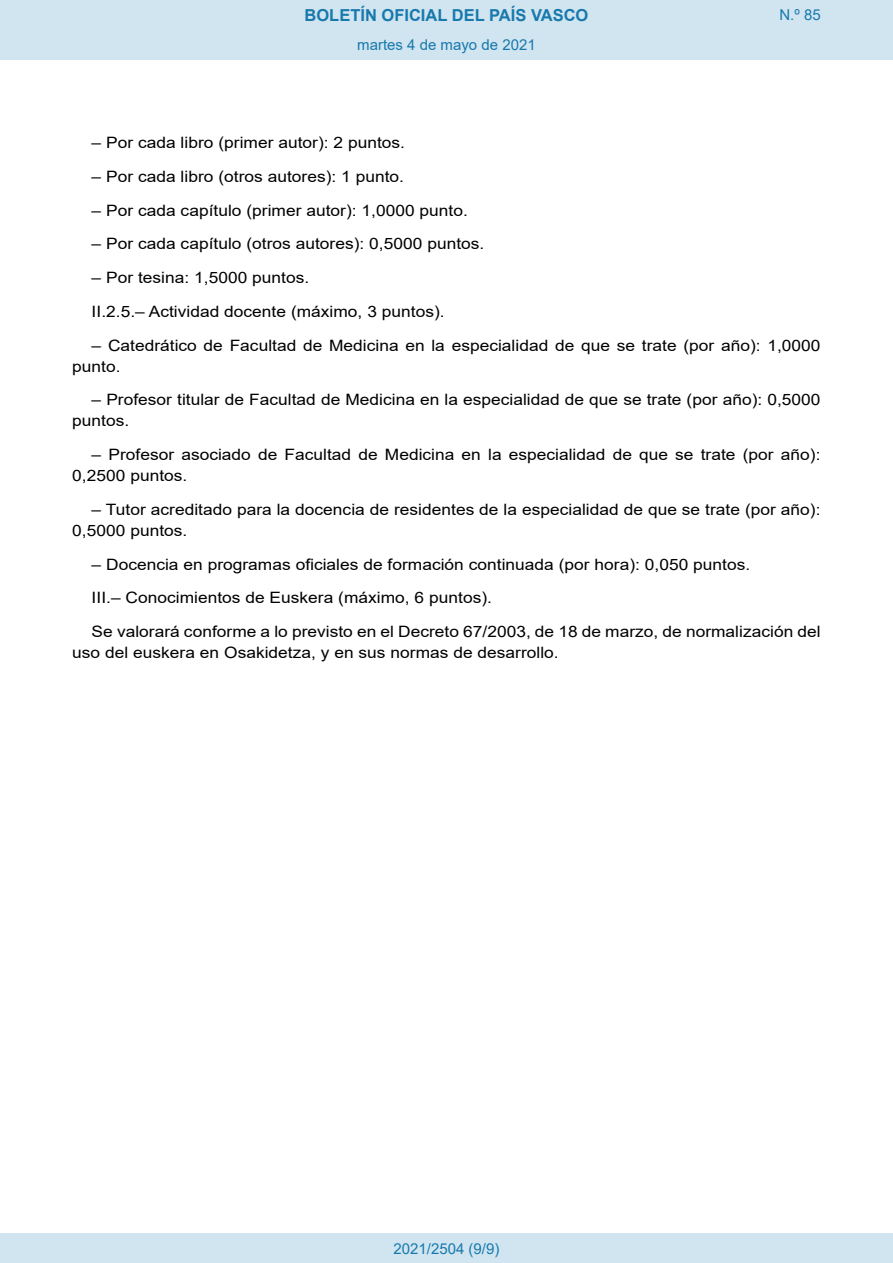
<style>
.page{position:relative;width:893px;height:1263px;background:#fff}
.page>*{position:absolute;margin:0;border:0;box-sizing:border-box;transform-origin:0 0}
.t1{font:700 16.5px "Arial";color:#1879ad}
.BOPVDetalle{font:15.6px/21px "Arial";color:#000;scale:1.11 1}
.Paginacion_Centro{font:15px "Arial";color:#1879ad}
</style>
<div class="page">
<div style="left:0;top:0;width:893px;height:60px;background:#d0e5f0"></div>
<div style="left:0;top:1233px;width:893px;height:30px;background:#d0e5f0"></div>
<p class="t1" style="left:305px;top:3px;width:285px">BOLETÍN OFICIAL DEL PAÍS VASCO</p>
<p class="Paginacion_Centro" style="left:357px;top:35px;width:180px">martes 4 de mayo de 2021</p>
<p class="Paginacion_Centro" style="left:779px;top:5px;width:43px">N.º 85</p>
<p class="BOPVDetalle" style="left:92px;top:132px;width:284px">– Por cada libro (primer autor): 2 puntos.</p>
<p class="BOPVDetalle" style="left:92px;top:166px;width:283px">– Por cada libro (otros autores): 1 punto.</p>
<p class="BOPVDetalle" style="left:92px;top:200px;width:340px">– Por cada capítulo (primer autor): 1,0000 punto.</p>
<p class="BOPVDetalle" style="left:92px;top:233px;width:355px">– Por cada capítulo (otros autores): 0,5000 puntos.</p>
<p class="BOPVDetalle" style="left:92px;top:267px;width:198px">– Por tesina: 1,5000 puntos.</p>
<p class="BOPVDetalle" style="left:92px;top:301px;width:320px">II.2.5.– Actividad docente (máximo, 3 puntos).</p>
<p class="BOPVDetalle" style="left:72px;top:335px;width:676px;text-indent:19px">– Catedrático de Facultad de Medicina en la especialidad de que se trate (por año): 1,0000 punto.</p>
<p class="BOPVDetalle" style="left:72px;top:389px;width:676px;text-indent:19px">– Profesor titular de Facultad de Medicina en la especialidad de que se trate (por año): 0,5000 puntos.</p>
<p class="BOPVDetalle" style="left:72px;top:444px;width:675px;text-indent:19px">– Profesor asociado de Facultad de Medicina en la especialidad de que se trate (por año):<br>0,2500 puntos.</p>
<p class="BOPVDetalle" style="left:72px;top:499px;width:676px;text-indent:19px">– Tutor acreditado para la docencia de residentes de la especialidad de que se trate (por año):<br>0,5000 puntos.</p>
<p class="BOPVDetalle" style="left:92px;top:554px;width:595px">– Docencia en programas oficiales de formación continuada (por hora): 0,050 puntos.</p>
<p class="BOPVDetalle" style="left:92px;top:587px;width:362px">III.– Conocimientos de Euskera (máximo, 6 puntos).</p>
<p class="BOPVDetalle" style="left:72px;top:621px;width:676px;text-indent:19px">Se valorará conforme a lo previsto en el Decreto 67/2003, de 18 de marzo, de normalización del uso del euskera en Osakidetza, y en sus normas de desarrollo.</p>
<p class="Paginacion_Centro" style="left:393px;top:1238px;width:107px">2021/2504 (9/9)</p>
</div>
